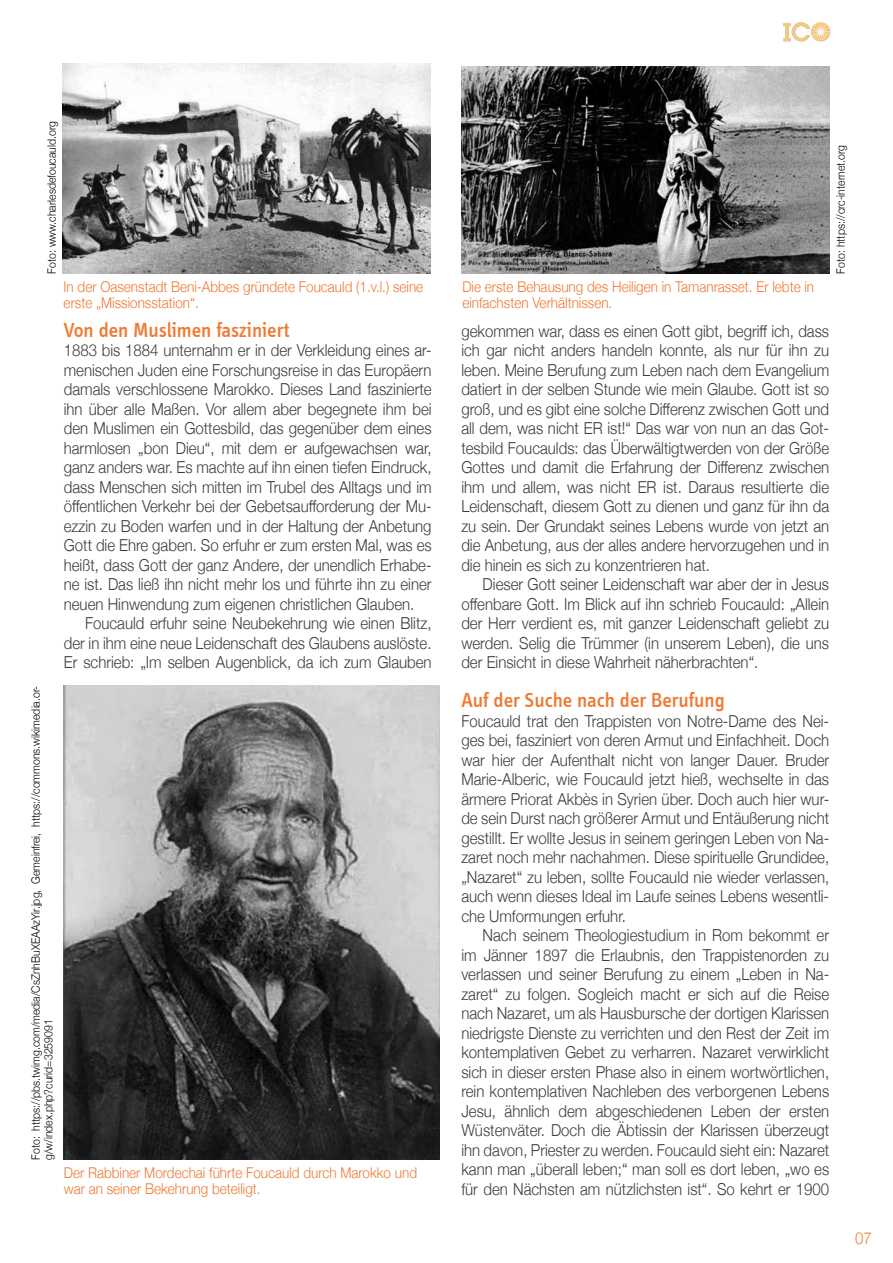
<style>
.page{position:relative;width:893px;height:1263px;background:#fff}
.page>*{position:absolute;margin:0;border:0;box-sizing:border-box;transform-origin:0 0}
.t1{font:500 21px "Info Disp";color:#ef7a33}
.t2{font:300 16.5px/19.5px "Helvetica Neue";color:#3c3c3b;text-align:justify;scale:.91 1}
.t3{font:300 16.5px "Helvetica Neue";color:#ef7a33;scale:.91 1}
.t4{font:300 14.85px/16.2px "Helvetica Neue";color:#ef7a33;scale:.91 1}
.t5{font:300 11.55px/12.6px "Helvetica Neue";color:#000;scale:.91 1}
</style>
<div class="page">
<svg style="left:783px;top:22px;width:47px;height:19px"></svg>
<img style="left:63px;top:64px;width:368px;height:210px">
<img style="left:461px;top:67px;width:368px;height:207px">
<img style="left:64px;top:686px;width:375px;height:474px">
<p class="t5" style="left:45px;top:274px;width:169px;rotate:-90deg">Foto: www.charlesdefoucauld.org</p>
<p class="t4" style="left:64px;top:277px;width:397px">In der Oasenstadt Beni-Abbes gründete Foucauld (1.v.l.) seine erste „Missionsstation“.</p>
<p class="t4" style="left:462px;top:277px;width:388px">Die erste Behausung des Heiligen in Tamanrasset. Er lebte in einfachsten Verhältnissen.</p>
<p class="t5" style="left:833px;top:274px;width:143px;rotate:-90deg">Foto: https://crc-internet.org</p>
<p class="t5" style="left:29px;top:1160px;width:522px;rotate:-90deg">Foto: https://pbs.twimg.com/media/CsZnhBuXEAAzYir.jpg, Gemeinfrei, https://commons.wikimedia.or&shy;g/w/index.php?curid=3259091</p>
<p class="t1" style="left:64px;top:318px;width:227px">Von den Muslimen fasziniert</p>
<p class="t2" style="left:64px;top:339px;width:406px">1883 bis 1884 unternahm er in der Verkleidung eines ar&shy;menischen Juden eine Forschungsreise in das Europäern damals verschlossene Marokko. Dieses Land faszinierte ihn über alle Maßen. Vor allem aber begegnete ihm bei den Muslimen ein Gottesbild, das gegenüber dem eines harmlosen „bon Dieu“, mit dem er aufgewachsen war, ganz anders war. Es machte auf ihn einen tiefen Eindruck, dass Menschen sich mitten im Trubel des Alltags und im öffentlichen Verkehr bei der Gebetsaufforderung der Mu&shy;ezzin zu Boden warfen und in der Haltung der Anbetung Gott die Ehre gaben. So erfuhr er zum ersten Mal, was es heißt, dass Gott der ganz Andere, der unendlich Erhabe&shy;ne ist. Das ließ ihn nicht mehr los und führte ihn zu einer neuen Hinwendung zum eigenen christlichen Glauben.</p>
<p class="t2" style="left:64px;top:612px;width:406px;text-indent:21px">Foucauld erfuhr seine Neubekehrung wie einen Blitz, der in ihm eine neue Leidenschaft des Glaubens auslöste.<br>Er schrieb: „Im selben Augenblick, da ich zum Glauben</p>
<p class="t4" style="left:64px;top:1164px;width:390px">Der Rabbiner Mordechai führte Foucauld durch Marokko und war an seiner Bekehrung beteiligt.</p>
<p class="t2" style="left:461px;top:320px;width:406px">gekommen war, dass es einen Gott gibt, begriff ich, dass ich gar nicht anders handeln konnte, als nur für ihn zu leben. Meine Berufung zum Leben nach dem Evangelium datiert in der selben Stunde wie mein Glaube. Gott ist so groß, und es gibt eine solche Differenz zwischen Gott und all dem, was nicht ER ist!“ Das war von nun an das Got&shy;tesbild Foucaulds: das Überwältigtwerden von der Größe Gottes und damit die Erfahrung der Differenz zwischen ihm und allem, was nicht ER ist. Daraus resultierte die Leidenschaft, diesem Gott zu dienen und ganz für ihn da zu sein. Der Grundakt seines Lebens wurde von jetzt an die Anbetung, aus der alles andere hervorzugehen und in die hinein es sich zu konzentrieren hat.</p>
<p class="t2" style="left:461px;top:574px;width:406px;text-indent:21px">Dieser Gott seiner Leidenschaft war aber der in Jesus offenbare Gott. Im Blick auf ihn schrieb Foucauld: „Allein der Herr verdient es, mit ganzer Leidenschaft geliebt zu werden. Selig die Trümmer (in unserem Leben), die uns der Einsicht in diese Wahrheit näherbrachten“.</p>
<p class="t1" style="left:461px;top:689px;width:265px">Auf der Suche nach der Berufung</p>
<p class="t2" style="left:461px;top:710px;width:406px">Foucauld trat den Trappisten von Notre-Dame des Nei&shy;ges bei, fasziniert von deren Armut und Einfachheit. Doch war hier der Aufenthalt nicht von langer Dauer. Bruder Marie-Alberic, wie Foucauld jetzt hieß, wechselte in das ärmere Priorat Akbès in Syrien über. Doch auch hier wur&shy;de sein Durst nach größerer Armut und Entäußerung nicht gestillt. Er wollte Jesus in seinem geringen Leben von Na&shy;zaret noch mehr nachahmen. Diese spirituelle Grundidee, „Nazaret“ zu leben, sollte Foucauld nie wieder verlassen, auch wenn dieses Ideal im Laufe seines Lebens wesentli&shy;che Umformungen erfuhr.</p>
<p class="t2" style="left:461px;top:924px;width:406px;text-indent:21px">Nach seinem Theologiestudium in Rom bekommt er im Jänner 1897 die Erlaubnis, den Trappistenorden zu verlassen und seiner Berufung zu einem „Leben in Na&shy;zaret“ zu folgen. Sogleich macht er sich auf die Reise nach Nazaret, um als Hausbursche der dortigen Klarissen niedrigste Dienste zu verrichten und den Rest der Zeit im kontemplativen Gebet zu verharren. Nazaret verwirklicht sich in dieser ersten Phase also in einem wortwörtlichen, rein kontemplativen Nachleben des verborgenen Lebens Jesu, ähnlich dem abgeschiedenen Leben der ersten Wüstenväter. Doch die Äbtissin der Klarissen überzeugt ihn davon, Priester zu werden. Foucauld sieht ein: Nazaret kann man „überall leben;“ man soll es dort leben, „wo es für den Nächsten am nützlichsten ist“. So kehrt er 1900</p>
<p class="t3" style="left:855px;top:1225px;width:20px">07</p>
</div>
